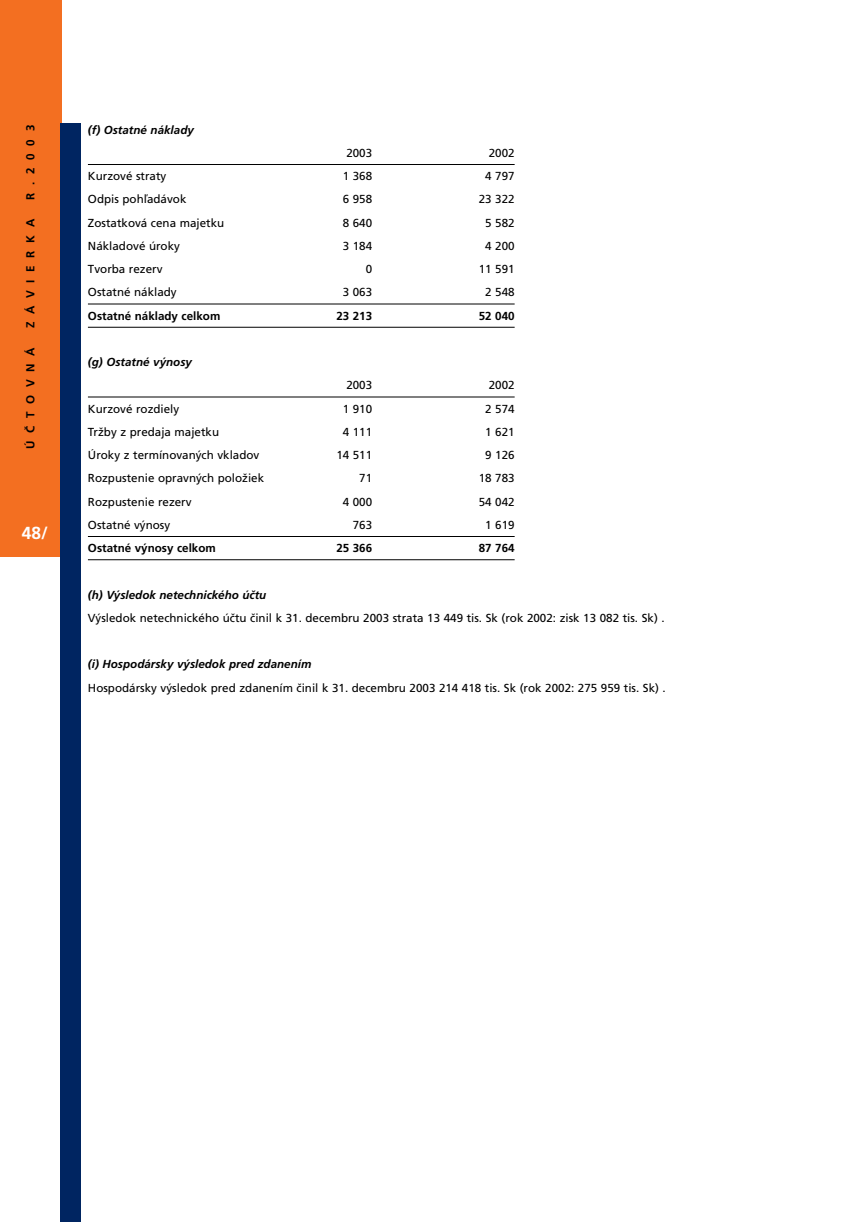
<style>
.page{position:relative;width:865px;height:1222px;background:#fff}
.page>*{position:absolute;margin:0;border:0;box-sizing:border-box;transform-origin:0 0}
.t1{font:700 17.5px "Frutiger CE";color:#fff}
.t2{font:11.55px "Frutiger CE";color:#000}
.t3{font:italic 700 11.55px "Frutiger CE";color:#000}
.t4{font:700 11.55px "Frutiger CE";color:#000}
.t5{font:700 11.55px "Frutiger CE";letter-spacing:.665em;color:#000}
</style>
<div class="page">
<div style="left:0;top:0;width:62px;height:556px;background:#f36f21"></div>
<div style="left:60px;top:123px;width:21px;height:1098px;background:#002561"></div>
<hr style="left:88px;top:164px;width:426px;height:1px;background:#000">
<hr style="left:88px;top:304px;width:426px;height:1px;background:#000">
<hr style="left:88px;top:327px;width:426px;height:1px;background:#000">
<hr style="left:88px;top:397px;width:426px;height:1px;background:#000">
<hr style="left:88px;top:536px;width:426px;height:1px;background:#000">
<hr style="left:88px;top:559px;width:426px;height:1px;background:#000">
<p class="t4" style="left:26px;top:200px;width:76px;rotate:-90deg">R.2003</p>
<p class="t3" style="left:88px;top:125px;width:107px">(f) Ostatné náklady</p>
<p class="t2" style="left:346px;top:149px;width:27px">2003</p>
<p class="t2" style="left:489px;top:149px;width:27px">2002</p>
<p class="t2" style="left:88px;top:172px;width:80px">Kurzové straty</p>
<p class="t2" style="left:343px;top:172px;width:31px">1 368</p>
<p class="t2" style="left:485px;top:172px;width:31px">4 797</p>
<p class="t2" style="left:88px;top:195px;width:100px">Odpis pohľadávok</p>
<p class="t2" style="left:343px;top:195px;width:31px">6 958</p>
<p class="t2" style="left:479px;top:195px;width:37px">23 322</p>
<p class="t2" style="left:88px;top:218px;width:138px">Zostatková cena majetku</p>
<p class="t2" style="left:343px;top:218px;width:31px">8 640</p>
<p class="t2" style="left:485px;top:218px;width:31px">5 582</p>
<p class="t2" style="left:88px;top:242px;width:93px">Nákladové úroky</p>
<p class="t2" style="left:343px;top:242px;width:31px">3 184</p>
<p class="t2" style="left:485px;top:242px;width:31px">4 200</p>
<p class="t2" style="left:88px;top:265px;width:76px">Tvorba rezerv</p>
<p class="t2" style="left:366px;top:265px;width:8px">0</p>
<p class="t2" style="left:479px;top:265px;width:37px">11 591</p>
<p class="t2" style="left:88px;top:288px;width:90px">Ostatné náklady</p>
<p class="t2" style="left:343px;top:288px;width:31px">3 063</p>
<p class="t2" style="left:485px;top:288px;width:31px">2 548</p>
<p class="t4" style="left:88px;top:311px;width:134px">Ostatné náklady celkom</p>
<p class="t4" style="left:336px;top:311px;width:37px">23 213</p>
<p class="t4" style="left:479px;top:311px;width:37px">52 040</p>
<p class="t3" style="left:88px;top:358px;width:105px">(g) Ostatné výnosy</p>
<p class="t2" style="left:346px;top:381px;width:27px">2003</p>
<p class="t2" style="left:489px;top:381px;width:27px">2002</p>
<p class="t2" style="left:88px;top:404px;width:93px">Kurzové rozdiely</p>
<p class="t2" style="left:343px;top:404px;width:31px">1 910</p>
<p class="t2" style="left:485px;top:404px;width:31px">2 574</p>
<p class="t2" style="left:88px;top:428px;width:133px">Tržby z predaja majetku</p>
<p class="t2" style="left:343px;top:428px;width:31px">4 111</p>
<p class="t2" style="left:485px;top:428px;width:31px">1 621</p>
<p class="t2" style="left:88px;top:451px;width:173px">Úroky z termínovaných vkladov</p>
<p class="t2" style="left:336px;top:451px;width:37px">14 511</p>
<p class="t2" style="left:485px;top:451px;width:31px">9 126</p>
<p class="t2" style="left:88px;top:474px;width:178px">Rozpustenie opravných položiek</p>
<p class="t2" style="left:359px;top:474px;width:14px">71</p>
<p class="t2" style="left:479px;top:474px;width:37px">18 783</p>
<p class="t2" style="left:88px;top:497px;width:105px">Rozpustenie rezerv</p>
<p class="t2" style="left:343px;top:497px;width:31px">4 000</p>
<p class="t2" style="left:479px;top:497px;width:37px">54 042</p>
<p class="t2" style="left:88px;top:520px;width:84px">Ostatné výnosy</p>
<p class="t2" style="left:353px;top:520px;width:21px">763</p>
<p class="t2" style="left:485px;top:520px;width:31px">1 619</p>
<p class="t4" style="left:88px;top:544px;width:129px">Ostatné výnosy celkom</p>
<p class="t4" style="left:336px;top:544px;width:37px">25 366</p>
<p class="t4" style="left:479px;top:544px;width:37px">87 764</p>
<p class="t3" style="left:88px;top:590px;width:180px">(h) Výsledok netechnického účtu</p>
<p class="t2" style="left:88px;top:613px;width:578px">Výsledok netechnického účtu činil k 31. decembru 2003 strata 13 449 tis. Sk (rok 2002: zisk 13 082 tis. Sk) .</p>
<p class="t3" style="left:88px;top:660px;width:225px">(i) Hospodársky výsledok pred zdanením</p>
<p class="t2" style="left:88px;top:683px;width:579px">Hospodársky výsledok pred zdanením činil k 31. decembru 2003 214 418 tis. Sk (rok 2002: 275 959 tis. Sk) .</p>
<p class="t5" style="left:26px;top:328px;width:111px;rotate:-90deg">ZÁVIERKA</p>
<p class="t5" style="left:26px;top:449px;width:104px;rotate:-90deg">ÚČTOVNÁ</p>
<h1 class="t1" style="left:22px;top:526px;width:28px">48/</h1>
</div>
